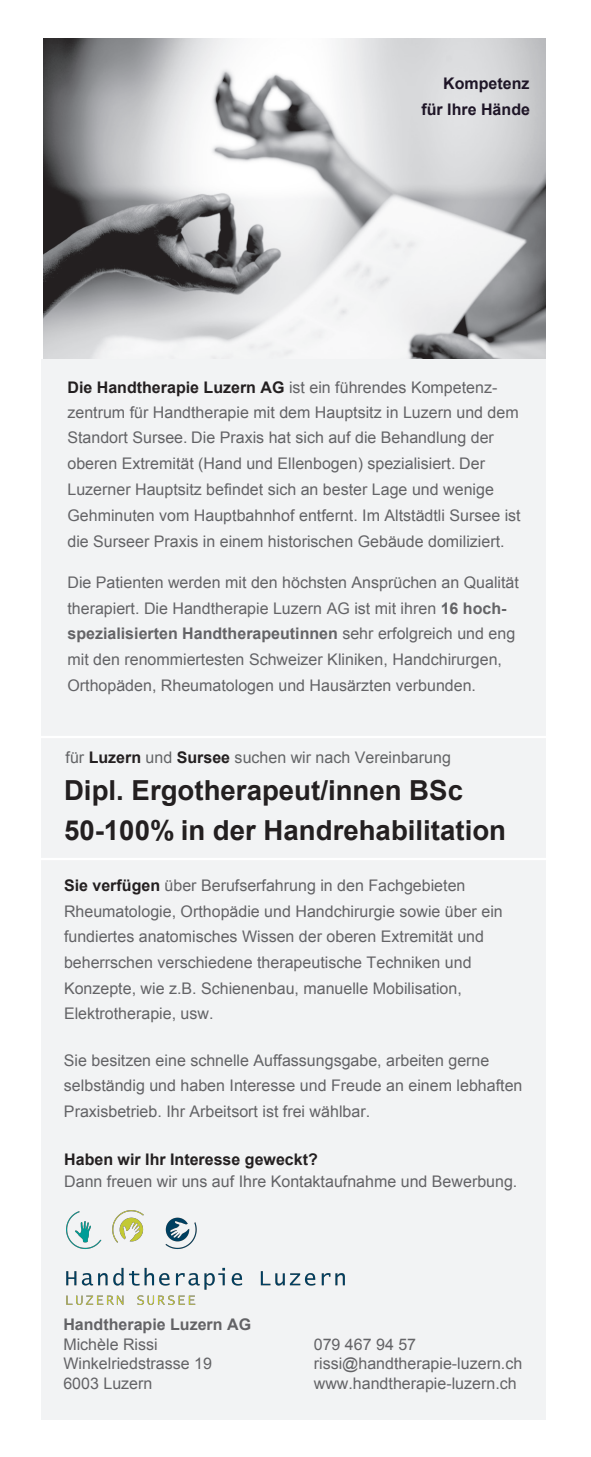
<style>
.page{position:relative;width:591px;height:1457px;background:#fff}
.page>*{position:absolute;margin:0;border:0;box-sizing:border-box;transform-origin:0 0}
.t1{font:700 27.6px "Pwwjqf Arial";color:#231f20}
.t2{font:700 27.6px "Arial";color:#231f20}
.t3{font:16px/25.8px "Nlvxsh Arial";color:#636366}
.t4{font:16px/25.6px "Arial";color:#636366}
.t5{font:16px "Hxqjyj Arial";color:#636366}
.t6{font:700 16px "Mgjkjm Arial";color:#231f20}
.t7{font:16px "Arial";color:#636466}
.t8{font:700 16px "Pwwjqf Arial";color:#231f20}
.t9{font:700 16px/25.6px "Vtqktl Arial";color:#1e1527;text-align:right}
.t10{font:700 16px "Bwdmlh Arial";color:#636366}
.t11{font:16px "Mvtwbc Arial";color:#636366}
.s1{font-family:"Arial"}
.s2{font-family:"Nlvxsh Arial";font-weight:400;color:#636366}
.s3{font-family:"Mvtwbc Arial";font-weight:400;color:#636366}
.s4{font-family:"Arial";font-weight:400;color:#636366}
.s5{font-family:"Nlvxsh Arial"}
.s6{font-family:"Mvtwbc Arial"}
.s7{font-family:"Hxqjyj Arial"}
.s8{font-weight:700}
.s9{color:#636466}
.s10{font-weight:700;color:#231f20}
.s11{font-family:"Cwnbwl Arial";font-weight:700;color:#231f20}
.s12{font-family:"Ssbycj Arial"}
.s13{font-family:"Vtqktl Arial"}
</style>
<div class="page">
<img style="left:43px;top:39px;width:502px;height:320px">
<div style="left:41px;top:359px;width:505px;height:1061px;background:#f2f3f4"></div>
<hr style="left:41px;top:858px;width:505px;height:2px;background:#fff">
<hr style="left:41px;top:736px;width:505px;height:2px;background:#fff">
<img style="left:66px;top:1211px;width:278px;height:93px">
<p class="t9" style="left:421px;top:71px;width:110px">Kompetenz <span class="s1">für</span> Ihre Hände</p>
<p class="t6" style="left:67px;top:378px;width:431px">Die Handtherapie Luzern AG <span class="s2">ist ein</span> <span class="s3">führende</span><span class="s4">s Kompetenz-</span></p>
<p class="t4" style="left:67px;top:400px;width:452px;line-height:24.8px">zentrum für Handtherapie mit dem Hauptsitz in Luzern und dem<br>Standort Sursee. Die Praxis hat <span class="s5">sich auf die Behandlung der</span></p>
<p class="t3" style="left:67px;top:450px;width:454px">oberen Extremität (Hand und Ell<span class="s6">en</span>bogen) spezialisiert. <span class="s1">Der<br>Luzerner Hauptsitz bef</span>indet sich an bester Lage <span class="s1">und</span> wenige<br>Gehminuten vom <span class="s7">Hauptbahnhof</span> entfernt. <span class="s1">Im Altstädtli Sursee ist</span></p>
<p class="t4" style="left:67px;top:528px;width:438px">die Surseer Praxis in einem historischen Gebäude domiliziert.</p>
<p class="t4" style="left:67px;top:570px;width:453px">Die Patienten werden mit den höchsten Ansprüchen an Qualität therapiert. <span class="s5">Die Handtherapie Luzern</span> <span class="s6">AG</span> ist mit ihren <span class="s8">16 hoch&shy;spezialisierten Handtherapeutinnen</span> sehr erfolgreich und eng</p>
<p class="t5" style="left:67px;top:650px;width:436px"><span class="s5">mit</span> den renommiertesten Schweizer Kliniken, <span class="s5">Handchirurgen,</span></p>
<p class="t4" style="left:67px;top:672px;width:410px">Orthopäden, Rheumato<span class="s9">lo</span>gen und Hausärzten verbunden.</p>
<p class="t7" style="left:66px;top:749px;width:387px">für <span class="s10">Luzern</span> und <span class="s10">Sursee</span> suchen wir nach Vereinbarung</p>
<h1 class="t2" style="left:64px;top:775px;width:400px">Dipl. Ergotherapeut/innen BSc</h1>
<h1 class="t1" style="left:64px;top:815px;width:443px">50-100% in der Handrehabilitation</h1>
<p class="t3" style="left:64px;top:872px;width:440px"><span class="s11">Sie verfügen</span> über Berufserfahrung in den Fachgebieten Rheumatologie, Orthopädie und Handchirurgie sowie über ein fundiertes anatomisches Wissen der oberen Extremität und beherrschen verschiedene therapeutische Techniken und Konzepte, wie z.B. Schienenbau, manuelle Mobilisation, Elektrotherapie, usw.</p>
<p class="t3" style="left:64px;top:1047px;width:460px">Sie besitzen eine schnelle Auffassungsgabe, arbeiten gerne selbständig und haben Interesse und Freude a<span class="s1">n einem</span> lebhaften</p>
<p class="t4" style="left:64px;top:1099px;width:307px"><span class="s5">Praxisbetrieb.</span> Ihr Arbeitsort ist frei wählbar.</p>
<p class="t8" style="left:64px;top:1150px;width:255px">Haben wir Ihr Interesse geweckt?</p>
<p class="t3" style="left:64px;top:1169px;width:454px">Dann freuen wir uns auf Ihre <span class="s12">Kontaktaufnahme und</span> Bewerbung.</p>
<p class="t10" style="left:63px;top:1316px;width:189px">Handtherapie Luzern <span class="s13">AG</span></p>
<p class="t3" style="left:63px;top:1334px;width:150px;line-height:19.6px">Michèle Rissi<br>Winkelriedstrasse 19<br>6003 Luzern</p>
<p class="t11" style="left:314px;top:1335px;width:104px">079 467 94 57</p>
<p class="t3" style="left:314px;top:1351px;width:210px">rissi@handtherapie-luzern.ch</p>
<p class="t4" style="left:314px;top:1371px;width:204px">www.handtherapie-luzern.ch</p>
</div>
